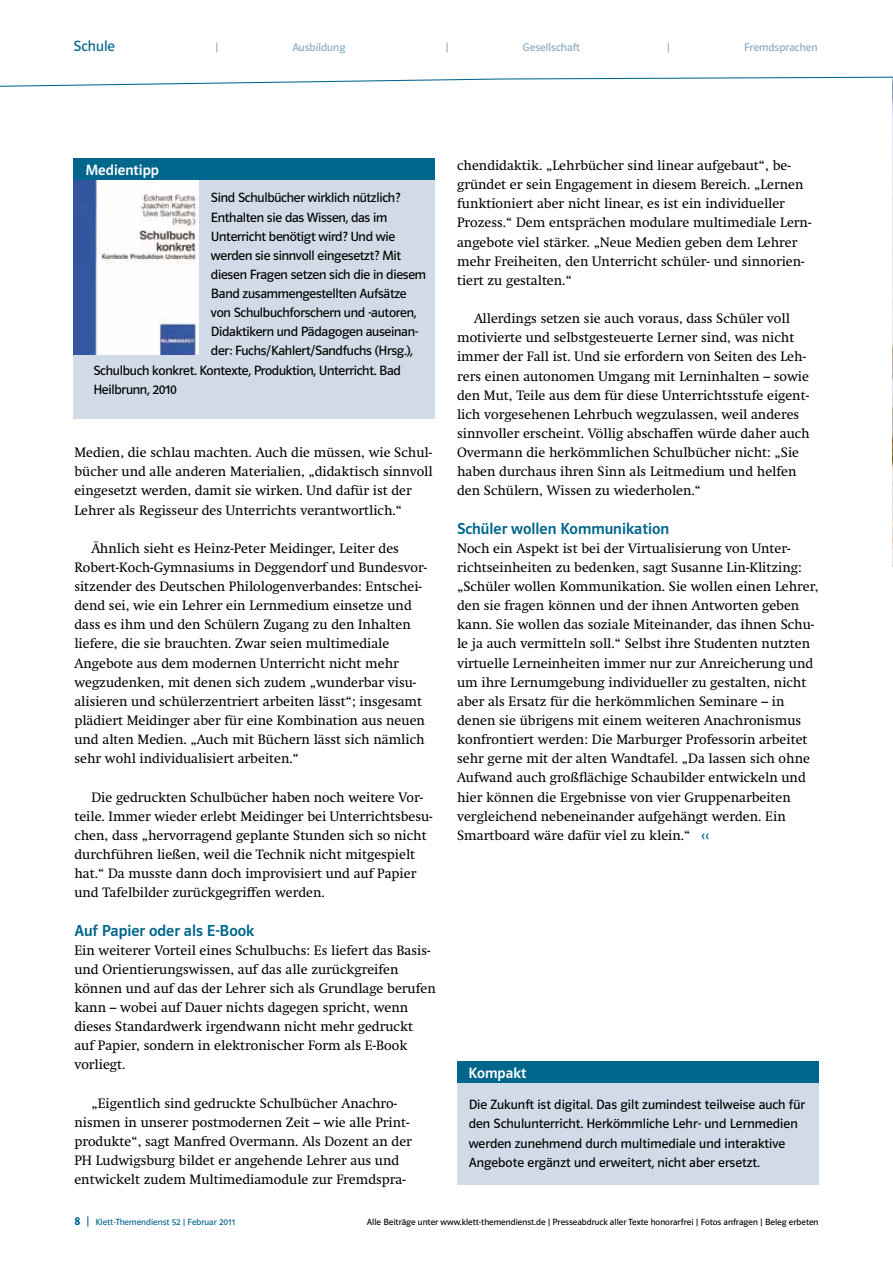
<style>
.page{position:relative;width:893px;height:1263px;background:#fff}
.page>*{position:absolute;margin:0;border:0;box-sizing:border-box;transform-origin:0 0}
.t1{font:16.5px "Polo 22 K Krftg";color:#00668c}
.t2{font:15px "Polo ST11 K Krftg";color:#fff}
.t3{font:15px "Polo ST11 K Buch";color:#00668c}
.t4{font:13.5px/19.2px "Klett Swift";color:#000}
.t5{font:13.5px "Polo ST11 K Buch";letter-spacing:-.02em;color:#000}
.t6{font:13.5px/19.2px "Polo ST11 K Buch";color:#000}
.t7{font:11.25px "Polo ST11 K Buch";color:#85a9c2}
.t8{font:9px "Polo ST11 K Buch";color:#000}
.t9{font:9px "Polo ST11 K Buch";color:#00668c}
.s1{font-weight:800;color:#00668c}
.s2{font-family:"Polo ST11 K Hfett";font-size:12px}
.s3{font-size:12px}
</style>
<div class="page">
<img style="left:892px;top:77px;width:1px;height:489px">
<svg style="left:0;top:76px;width:893px;height:12px"></svg>
<div style="left:457px;top:1078px;width:362px;height:106px;background:#d0dbe7"></div>
<div style="left:74px;top:177px;width:361px;height:242px;background:#d0dbe7"></div>
<img style="left:74px;top:180px;width:124px;height:174px">
<div style="left:74px;top:159px;width:361px;height:21px;background:#00668c"></div>
<div style="left:457px;top:1062px;width:362px;height:21px;background:#00668c"></div>
<p class="t3" style="left:74px;top:37px;width:43px">Schule</p>
<p class="t7" style="left:215px;top:41px;width:5px">|</p>
<p class="t7" style="left:292px;top:41px;width:55px">Ausbildung</p>
<p class="t7" style="left:445px;top:41px;width:5px">|</p>
<p class="t7" style="left:523px;top:41px;width:59px">Gesellschaft</p>
<p class="t7" style="left:667px;top:41px;width:5px">|</p>
<p class="t7" style="left:744px;top:41px;width:75px">Fremdsprachen</p>
<p class="t4" style="left:457px;top:156px;width:356px">chendidaktik. „Lehrbücher sind linear aufgebaut“, be&shy;gründet er sein Engagement in diesem Bereich. „Lernen funktioniert aber nicht linear, es ist ein individueller Prozess.“ Dem entsprächen modulare multimediale Lern&shy;angebote viel stärker. „Neue Medien geben dem Lehrer mehr Freiheiten, den Unterricht schüler- und sinnorien&shy;tiert zu gestalten.“</p>
<p class="t4" style="left:457px;top:309px;width:354px;text-indent:17px">Allerdings setzen sie auch voraus, dass Schüler voll motivierte und selbstgesteuerte Lerner sind, was nicht immer der Fall ist. Und sie erfordern von Seiten des Leh&shy;rers einen autonomen Umgang mit Lerninhalten – sowie den Mut, Teile aus dem für diese Unterrichtsstufe eigent&shy;lich vorgesehenen Lehrbuch wegzulassen, weil anderes sinnvoller erscheint. Völlig abschaffen würde daher auch Overmann die herkömmlichen Schulbücher nicht: „Sie haben durchaus ihren Sinn als Leitmedium und helfen den Schülern, Wissen zu wiederholen.“</p>
<p class="t1" style="left:457px;top:520px;width:214px">Schüler wollen Kommunikation</p>
<p class="t4" style="left:457px;top:539px;width:363px">Noch ein Aspekt ist bei der Virtualisierung von Unter&shy;richtseinheiten zu bedenken, sagt Susanne Lin-Klitzing: „Schüler wollen Kommunikation. Sie wollen einen Lehrer, den sie fragen können und der ihnen Antworten geben kann. Sie wollen das soziale Miteinander, das ihnen Schu&shy;le ja auch vermitteln soll.“ Selbst ihre Studenten nutzten virtuelle Lerneinheiten immer nur zur Anreicherung und um ihre Lernumgebung individueller zu gestalten, nicht aber als Ersatz für die herkömmlichen Seminare – in denen sie übrigens mit einem weiteren Anachronismus konfrontiert werden: Die Marburger Professorin arbeitet sehr gerne mit der alten Wandtafel. „Da lassen sich ohne Aufwand auch großflächige Schaubilder entwickeln und hier können die Ergebnisse von vier Gruppenarbeiten vergleichend nebeneinander aufgehängt werden. Ein Smartboard wäre dafür viel zu klein.“ <span class="s1">‹‹</span></p>
<p class="t2" style="left:85px;top:161px;width:75px">Medientipp</p>
<p class="t5" style="left:211px;top:191px;width:191px">Sind Schulbücher wirklich nützlich?</p>
<p class="t5" style="left:211px;top:210px;width:178px">Enthalten sie das Wissen, das im</p>
<p class="t5" style="left:211px;top:229px;width:186px">Unterricht benötigt wird? Und wie</p>
<p class="t5" style="left:211px;top:248px;width:192px">werden sie sinnvoll eingesetzt? Mit</p>
<p class="t5" style="left:211px;top:267px;width:217px">diesen Fragen setzen sich die in diesem</p>
<p class="t5" style="left:211px;top:286px;width:197px">Band zusammengestellten Aufsätze</p>
<p class="t5" style="left:211px;top:305px;width:207px">von Schulbuchforschern und -autoren,</p>
<p class="t5" style="left:211px;top:324px;width:209px">Didaktikern und Pädagogen auseinan-</p>
<p class="t5" style="left:211px;top:344px;width:204px">der: Fuchs/Kahlert/Sandfuchs (Hrsg.),</p>
<p class="t5" style="left:93px;top:363px;width:309px">Schulbuch konkret. Kontexte, Produktion, Unterricht. Bad</p>
<p class="t5" style="left:93px;top:382px;width:85px">Heilbrunn, 2010</p>
<p class="t4" style="left:74px;top:443px;width:360px">Medien, die schlau machten. Auch die müssen, wie Schul&shy;bücher und alle anderen Materialien, „didaktisch sinnvoll eingesetzt werden, damit sie wirken. Und dafür ist der Lehrer als Regisseur des Unterrichts verantwortlich.“</p>
<p class="t4" style="left:74px;top:539px;width:354px;text-indent:17px">Ähnlich sieht es Heinz-Peter Meidinger, Leiter des Robert-Koch-Gymnasiums in Deggendorf und Bundesvor&shy;sitzender des Deutschen Philologenverbandes: Entschei&shy;dend sei, wie ein Lehrer ein Lernmedium einsetze und dass es ihm und den Schülern Zugang zu den Inhalten liefere, die sie brauchten. Zwar seien multimediale Angebote aus dem modernen Unterricht nicht mehr wegzudenken, mit denen sich zudem „wunderbar visu&shy;alisieren und schülerzentriert arbeiten lässt“; insgesamt plädiert Meidinger aber für eine Kombination aus neuen und alten Medien. „Auch mit Büchern lässt sich nämlich sehr wohl individualisiert arbeiten.“</p>
<p class="t4" style="left:74px;top:787px;width:360px;text-indent:17px">Die gedruckten Schulbücher haben noch weitere Vor&shy;teile. Immer wieder erlebt Meidinger bei Unterrichtsbesu&shy;chen, dass „hervorragend geplante Stunden sich so nicht durchführen ließen, weil die Technik nicht mitgespielt hat.“ Da musste dann doch improvisiert und auf Papier und Tafelbilder zurückgegriffen werden.</p>
<p class="t1" style="left:74px;top:921px;width:181px">Auf Papier oder als E-Book</p>
<p class="t4" style="left:74px;top:940px;width:363px">Ein weiterer Vorteil eines Schulbuchs: Es liefert das Basis&shy;und Orientierungswissen, auf das alle zurückgreifen können und auf das der Lehrer sich als Grundlage berufen kann – wobei auf Dauer nichts dagegen spricht, wenn dieses Standardwerk irgendwann nicht mehr gedruckt auf Papier, sondern in elektronischer Form als E-Book vorliegt.</p>
<p class="t4" style="left:74px;top:1094px;width:339px;text-indent:17px">„Eigentlich sind gedruckte Schulbücher Anachro&shy;nismen in unserer postmodernen Zeit – wie alle Print&shy;produkte“, sagt Manfred Overmann. Als Dozent an der PH Ludwigsburg bildet er angehende Lehrer aus und entwickelt zudem Multimediamodule zur Fremdspra-</p>
<p class="t6" style="left:469px;top:1095px;width:338px">Die Zukunft ist digital. Das gilt zumindest teilweise auch für den Schulunterricht. Herkömmliche Lehr- und Lernmedien werden zunehmend durch multimediale und interaktive Angebote ergänzt und erweitert, nicht aber ersetzt.</p>
<p class="t2" style="left:469px;top:1064px;width:59px">Kompakt</p>
<p class="t9" style="left:74px;top:1217px;width:162px"><span class="s2">8</span> <span class="s3">|</span> Klett-Themendienst 52 | Februar 2011</p>
<p class="t8" style="left:367px;top:1217px;width:453px">Alle Beiträge unter www.klett-themendienst.de | Presseabdruck aller Texte honorarfrei | Fotos anfragen | Beleg erbeten</p>
</div>
